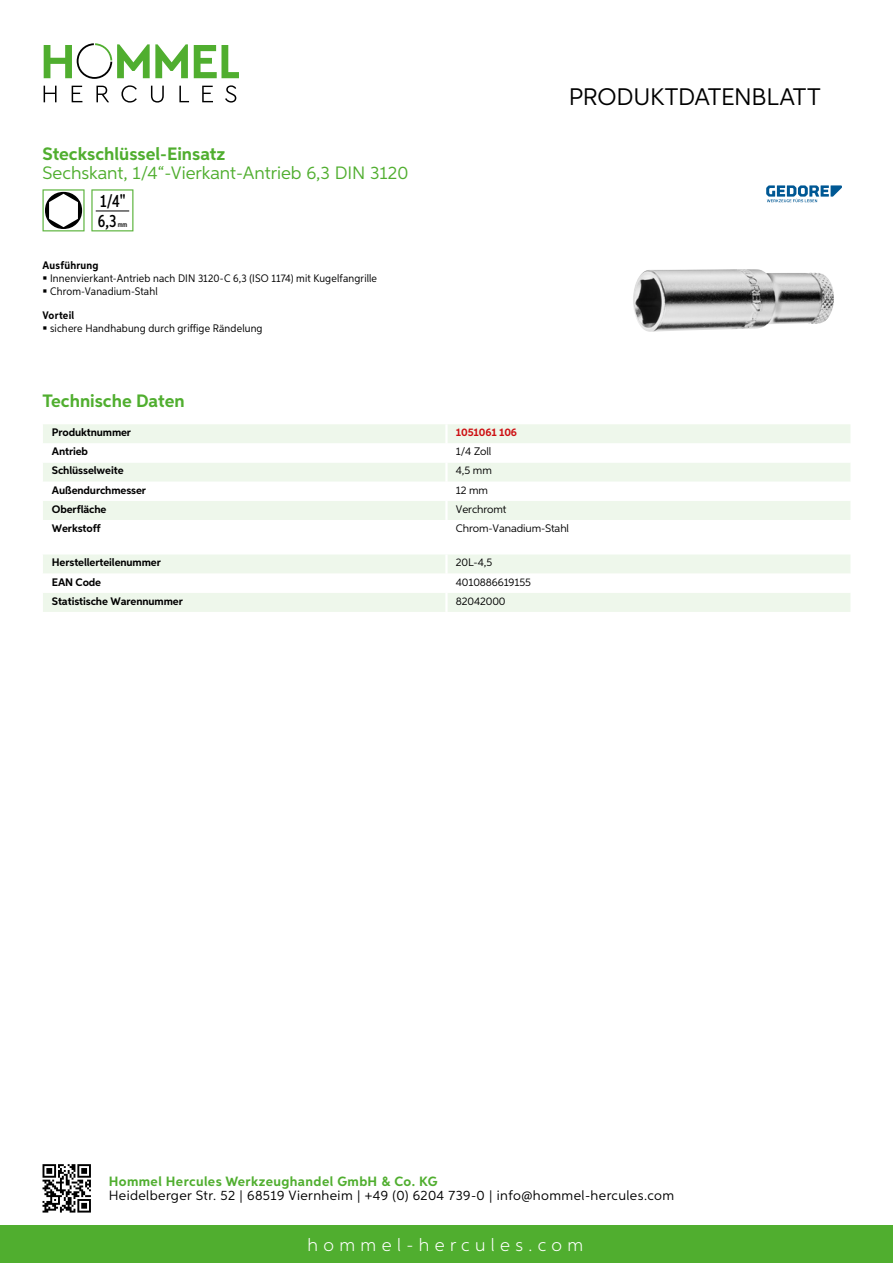
<style>
.page{position:relative;width:893px;height:1263px;background:#fff}
.page>*{position:absolute;margin:0;border:0;box-sizing:border-box;transform-origin:0 0}
.t1{font:24px "Aspira";letter-spacing:-.01em;color:#000}
.t2{font:18px "Aspira";color:#50ae2f}
.t3{font:700 18px "Aspira";color:#50ae2f}
.t4{font:300 18px "Aspira";letter-spacing:.3em;color:#fff}
.t5{font:500 17.85px/20.4px "Aspira XX Nar";color:#000}
.t6{font:13.5px "Aspira";letter-spacing:.03em;color:#000}
.t7{font:700 13.5px "Aspira";letter-spacing:.03em;color:#50ae2f}
.t8{font:10.95px/12.8px "Aspira Nar";letter-spacing:.015em;color:#000}
.t9{font:700 10.95px "Aspira";letter-spacing:-.01em;color:#000}
.t10{font:10.95px "Aspira";letter-spacing:-.01em;color:#000}
.t11{font:700 10.95px "Aspira Nar";letter-spacing:.02em;color:#000}
.t12{font:700 10.95px "Aspira";letter-spacing:-.01em;color:#cd1013}
.t13{font:500 7.35px "Aspira XX Nar";color:#000}
</style>
<div class="page">
<div style="left:0;top:1226px;width:893px;height:37px;background:#50ae2f"></div>
<svg style="left:43px;top:1164px;width:48px;height:48px"></svg>
<svg style="left:194px;top:45px;width:45px;height:33px"></svg>
<svg style="left:44px;top:43px;width:144px;height:36px"></svg>
<svg style="left:44px;top:86px;width:13px;height:16px"></svg>
<svg style="left:72px;top:86px;width:10px;height:16px"></svg>
<svg style="left:96px;top:86px;width:13px;height:16px"></svg>
<svg style="left:121px;top:85px;width:16px;height:18px"></svg>
<svg style="left:151px;top:86px;width:13px;height:17px"></svg>
<svg style="left:179px;top:86px;width:10px;height:16px"></svg>
<svg style="left:202px;top:86px;width:11px;height:16px"></svg>
<svg style="left:225px;top:85px;width:11px;height:18px"></svg>
<div style="left:43px;top:424px;width:807px;height:19px;background:#eef7eb"></div>
<svg style="left:43px;top:463px;width:807px;height:57px;fill:#eef7eb"></svg>
<hr style="left:445px;top:424px;width:3px;height:19px;background:#fff">
<hr style="left:445px;top:463px;width:3px;height:19px;background:#fff">
<hr style="left:445px;top:482px;width:3px;height:19px;background:#fff">
<hr style="left:445px;top:501px;width:3px;height:19px;background:#fff">
<svg style="left:43px;top:555px;width:807px;height:57px"></svg>
<hr style="left:445px;top:593px;width:3px;height:19px;background:#fff">
<svg style="left:43px;top:189px;width:42px;height:42px"></svg>
<svg style="left:91px;top:189px;width:42px;height:42px"></svg>
<hr style="left:96px;top:211px;width:33px;height:1px;background:#000">
<img style="left:633px;top:269px;width:201px;height:63px">
<svg style="left:766px;top:185px;width:76px;height:17px"></svg>
<h2 class="t3" style="left:43px;top:142px;width:184px">Steckschlüssel-Einsatz</h2>
<h2 class="t2" style="left:43px;top:162px;width:367px">Sechskant, 1/4“-Vierkant-Antrieb 6,3 DIN 3120</h2>
<h3 class="t5" style="left:98px;top:191px;width:29px">1/4"<br>6,3</h3>
<p class="t13" style="left:118px;top:220px;width:11px">mm</p>
<p class="t11" style="left:43px;top:259px;width:58px">Ausführung</p>
<p class="t8" style="left:50px;top:272px;width:328px">Innenvierkant-Antrieb nach DIN 3120-C 6,3 (ISO 1174) mit Kugelfangrille<br>Chrom-Vanadium-Stahl</p>
<p class="t11" style="left:43px;top:309px;width:33px">Vorteil</p>
<p class="t8" style="left:50px;top:322px;width:214px">sichere Handhabung durch griffige Rändelung</p>
<h1 class="t1" style="left:569px;top:82px;width:253px">Produktdatenblatt</h1>
<h2 class="t3" style="left:43px;top:390px;width:144px">Technische Daten</h2>
<p class="t9" style="left:52px;top:426px;width:81px">Produktnummer</p>
<p class="t12" style="left:456px;top:426px;width:63px">1051061 106</p>
<p class="t9" style="left:52px;top:445px;width:38px">Antrieb</p>
<p class="t10" style="left:456px;top:445px;width:37px">1/4 Zoll</p>
<p class="t9" style="left:52px;top:464px;width:73px">Schlüsselweite</p>
<p class="t10" style="left:456px;top:464px;width:38px">4,5 mm</p>
<p class="t9" style="left:52px;top:483px;width:96px">Außendurchmesser</p>
<p class="t10" style="left:456px;top:483px;width:34px">12 mm</p>
<p class="t9" style="left:52px;top:502px;width:56px">Oberfläche</p>
<p class="t10" style="left:456px;top:502px;width:52px">Verchromt</p>
<p class="t9" style="left:52px;top:521px;width:50px">Werkstoff</p>
<p class="t10" style="left:456px;top:521px;width:115px">Chrom-Vanadium-Stahl</p>
<p class="t9" style="left:52px;top:556px;width:111px">Herstellerteilenummer</p>
<p class="t10" style="left:456px;top:556px;width:38px">20L-4,5</p>
<p class="t9" style="left:52px;top:575px;width:51px">EAN Code</p>
<p class="t10" style="left:456px;top:575px;width:77px">4010886619155</p>
<p class="t9" style="left:52px;top:594px;width:132px">Statistische Warennummer</p>
<p class="t10" style="left:456px;top:594px;width:51px">82042000</p>
<p class="t7" style="left:109px;top:1172px;width:330px">Hommel Hercules Werkzeughandel GmbH &amp; Co. KG</p>
<p class="t6" style="left:109px;top:1187px;width:567px">Heidelberger Str. 52 | 68519 Viernheim | +49 (0) 6204 739-0 | info@hommel-hercules.com</p>
<h2 class="t4" style="left:307px;top:1234px;width:277px">hommel-hercules.com</h2>
</div>
